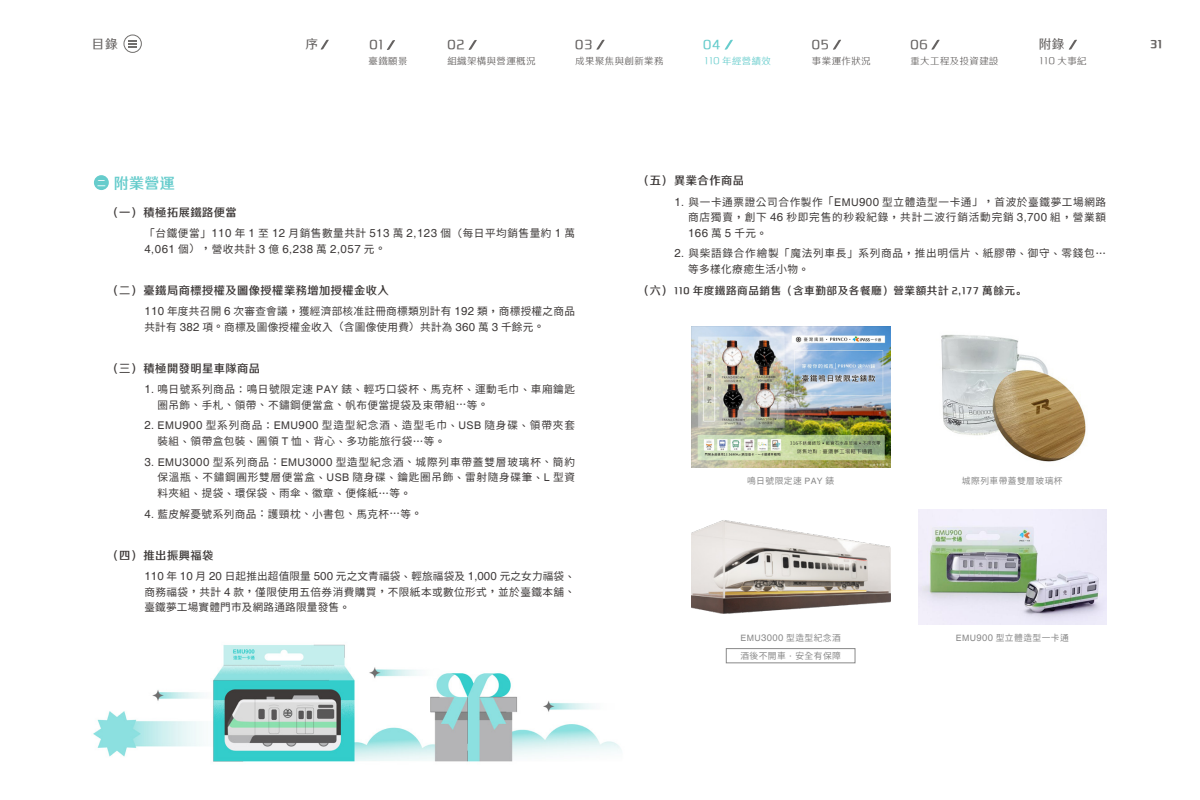
<style>
.page{position:relative;width:1200px;height:800px;background:#fff}
.page>*{position:absolute;margin:0;border:0;box-sizing:border-box;transform-origin:0 0}
.t1{font:15px "Tensentype Zhi Hei GB18030 W3";color:#6cc}
.t2{font:14.38px "Tensentype Zhi Hei GB18030 W2";letter-spacing:.05em;color:#656261}
.t3{font:14.38px "Tensentype Zhi Hei GB18030 W2";color:#6cc}
.t4{font:12.5px "Tensentype Zhi Hei GB18030 W2";color:#656261}
.t5{font:12.5px "Tensentype Zhi Hei GB18030 W4";color:#656261}
.t6{font:11.5px "Helvetica";letter-spacing:.045em;color:#3e3a39}
.t7{font:11.25px "Tensentype Zhi Hei GB18030 W3";letter-spacing:.04em;color:#3e3a39}
.t8{font:10.62px/15.6px "Taipei Sans TC Beta";letter-spacing:.05em;color:#3e3a39;text-align:justify}
.t9{font:10.62px/15.6px "Taipei Sans TC Beta";letter-spacing:.025em;color:#3e3a39}
.t10{font:10.62px/15.6px "Taipei Sans TC Beta";letter-spacing:.08em;color:#3e3a39}
.t11{font:10.62px/15.6px "Taipei Sans TC Beta";letter-spacing:.07em;color:#3e3a39}
.t12{font:10.62px "Tensentype Zhi Hei GB18030 W3";letter-spacing:.05em;color:#3e3a39}
.t13{font:10.62px "Tensentype Zhi Hei GB18030 W1";color:#656261}
.t14{font:9.38px "Tensentype Zhi Hei GB18030 W1";letter-spacing:.05em;color:#656261}
.t15{font:9.38px "Tensentype Zhi Hei GB18030 W1";letter-spacing:.05em;color:#6cc}
.t16{font:8.75px "Taipei Sans TC Beta";letter-spacing:.05em;color:#898989}
.t17{font:8.75px "Tensentype Zhi Hei GB18030 W4";color:#fff}
.s1{font-size:10.62px}
.s2{font-size:9.38px}
.s3{font-family:"jf openhuninn 1.1"}
.s4{font-family:"Helvetica";font-size:11.5px}
.s5{font-family:"Helvetica"}
.s6{font-family:"Taipei Sans TC Beta";font-size:10.62px}
.s7{font-family:"jf openhuninn 1.1";font-size:10.62px}
.s8{font-size:11.25px}
.s9{font-family:"Helvetica";font-size:9.5px}
</style>
<div class="page">
<img style="left:93px;top:644px;width:528px;height:118px">
<div style="left:94px;top:175px;width:15px;height:15px;background:#6cc;border-radius:50%"></div>
<img style="left:691px;top:326px;width:199px;height:141px">
<img style="left:941px;top:334px;width:145px;height:128px">
<img style="left:691px;top:520px;width:199px;height:93px">
<img style="left:918px;top:509px;width:188px;height:115px">
<svg style="left:725px;top:39px;width:8px;height:11px"></svg>
<svg style="left:596px;top:39px;width:9px;height:11px"></svg>
<svg style="left:469px;top:40px;width:8px;height:10px"></svg>
<svg style="left:387px;top:40px;width:8px;height:10px"></svg>
<svg style="left:128px;top:40px;width:9px;height:8px"></svg>
<div style="left:124px;top:35px;width:18px;height:18px;border:1px solid #706e6c;border-radius:50%"></div>
<svg style="left:833px;top:39px;width:8px;height:11px"></svg>
<svg style="left:931px;top:39px;width:9px;height:11px"></svg>
<svg style="left:1069px;top:39px;width:8px;height:11px"></svg>
<svg style="left:321px;top:39px;width:8px;height:11px"></svg>
<div style="left:726px;top:648px;width:129px;height:15px;border:1px solid #898989"></div>
<p class="t4" style="left:305px;top:35px;width:14px">序</p>
<p class="t4" style="left:1039px;top:35px;width:27px">附錄</p>
<p class="t4" style="left:92px;top:35px;width:27px">目錄</p>
<p class="t2" style="left:369px;top:35px;width:16px">01</p>
<p class="t2" style="left:812px;top:35px;width:19px">05</p>
<p class="t2" style="left:448px;top:35px;width:19px">02</p>
<p class="t2" style="left:575px;top:35px;width:19px">03</p>
<p class="t2" style="left:910px;top:35px;width:19px">06</p>
<p class="t3" style="left:703px;top:35px;width:19px">04</p>
<p class="t14" style="left:369px;top:54px;width:40px">臺鐵願景</p>
<p class="t14" style="left:447px;top:54px;width:90px">組織架構與營運概況</p>
<p class="t14" style="left:575px;top:54px;width:90px">成果聚焦與創新業務</p>
<p class="t15" style="left:704px;top:54px;width:68px"><span class="s1">110</span> 年經營績效</p>
<p class="t14" style="left:812px;top:54px;width:60px">事業運作狀況</p>
<p class="t14" style="left:910px;top:54px;width:90px">重大工程及投資建設</p>
<p class="t13" style="left:1040px;top:53px;width:49px">110 <span class="s2">大事紀</span></p>
<p class="t17" style="left:97px;top:177px;width:10px">二</p>
<p class="t1" style="left:114px;top:173px;width:63px">附業營運</p>
<p class="t7" style="left:108px;top:204px;width:131px">（一）積極拓展鐵路便當</p>
<p class="t8" style="left:144px;top:225px;width:432px"><span class="s3">「</span>台鐵便當<span class="s3">」</span><span class="s4">110</span> 年 <span class="s4">1</span> 至 <span class="s4">12</span> 月銷售數量共計 <span class="s4">513</span> 萬 <span class="s4">2</span><span class="s5">,</span><span class="s4">123</span> 個<span class="s3">（</span>每日平均銷售量約 <span class="s4">1</span> 萬</p>
<p class="t6" style="left:144px;top:242px;width:243px">4<span class="s1">,</span>061 <span class="s6">個</span><span class="s7">），</span><span class="s6">營收共計</span> 3 <span class="s6">億</span> 6<span class="s1">,</span>238 <span class="s6">萬</span> 2<span class="s1">,</span>057 <span class="s6">元</span><span class="s7">。</span></p>
<p class="t7" style="left:108px;top:283px;width:283px">（二）臺鐵局商標授權及圖像授權業務增加授權金收入</p>
<p class="t9" style="left:144px;top:304px;width:432px"><span class="s4">110</span> 年度共召開 <span class="s4">6</span> 次審查會議<span class="s3">，</span>獲經濟部核准註冊商標類別計有 <span class="s4">192</span> 類<span class="s3">，</span>商標授權之商品共計有 <span class="s4">382</span> 項<span class="s3">。</span>商標及圖像授權金收入<span class="s3">（</span>含圖像使用費<span class="s3">）</span>共計為 <span class="s4">360</span> 萬 <span class="s4">3</span> 千餘元<span class="s3">。</span></p>
<p class="t7" style="left:108px;top:361px;width:154px">（三）積極開發明星車隊商品</p>
<p class="t8" style="left:158px;top:382px;width:419px;text-indent:-13px"><span class="s4">1</span><span class="s5">.</span> 鳴日號系列商品<span class="s3">：</span>鳴日號限定速 <span class="s5">PAY</span> 錶<span class="s3">、</span>輕巧口袋杯<span class="s3">、</span>馬克杯<span class="s3">、</span>運動毛巾<span class="s3">、</span>車廂鑰匙圈吊飾<span class="s3">、</span>手札<span class="s3">、</span>領帶<span class="s3">、</span>不鏽鋼便當盒<span class="s3">、</span>帆布便當提袋及束帶組<span class="s3">…</span>等<span class="s3">。</span></p>
<p class="t10" style="left:158px;top:418px;width:419px;text-indent:-13px"><span class="s4">2</span><span class="s5">. EMU</span><span class="s4">900</span> 型系列商品<span class="s3">：</span><span class="s5">EMU</span><span class="s4">900</span> 型造型紀念酒<span class="s3">、</span>造型毛巾<span class="s3">、</span><span class="s5">USB</span> 隨身碟<span class="s3">、</span>領帶夾套裝組<span class="s3">、</span>領帶盒包裝<span class="s3">、</span>圓領 <span class="s5">T</span> 恤<span class="s3">、</span>背心<span class="s3">、</span>多功能旅行袋<span class="s3">…</span>等<span class="s3">。</span></p>
<p class="t8" style="left:158px;top:454px;width:419px;text-indent:-13px"><span class="s4">3</span><span class="s5">. EMU</span><span class="s4">3000</span> 型系列商品<span class="s3">：</span><span class="s5">EMU</span><span class="s4">3000</span> 型造型紀念酒<span class="s3">、</span>城際列車帶蓋雙層玻璃杯<span class="s3">、</span>簡約保溫瓶<span class="s3">、</span>不鏽鋼圓形雙層便當盒<span class="s3">、</span><span class="s5">USB</span> 隨身碟<span class="s3">、</span>鑰匙圈吊飾<span class="s3">、</span>雷射隨身碟筆<span class="s3">、</span><span class="s5">L</span> 型資料夾組<span class="s3">、</span>提袋<span class="s3">、</span>環保袋<span class="s3">、</span>雨傘<span class="s3">、</span>徽章<span class="s3">、</span>便條紙<span class="s3">…</span>等<span class="s3">。</span></p>
<p class="t8" style="left:144px;top:506px;width:279px"><span class="s4">4</span><span class="s5">.</span> 藍皮解憂號系列商品<span class="s3">：</span>護頸枕<span class="s3">、</span>小書包<span class="s3">、</span>馬克杯<span class="s3">…</span>等<span class="s3">。</span></p>
<p class="t7" style="left:108px;top:548px;width:107px">（四）推出振興福袋</p>
<p class="t8" style="left:144px;top:569px;width:432px"><span class="s4">110</span> 年 <span class="s4">10</span> 月 <span class="s4">20</span> 日起推出超值限量 <span class="s4">500</span> 元之文青福袋<span class="s3">、</span>輕旅福袋及 <span class="s4">1</span><span class="s5">,</span><span class="s4">000</span> 元之女力福袋<span class="s3">、</span>商務福袋<span class="s3">，</span>共計 <span class="s4">4</span> 款<span class="s3">，</span>僅限使用五倍券消費購買<span class="s3">，</span>不限紙本或數位形式<span class="s3">，</span>並於臺鐵本舖<span class="s3">、</span>臺鐵夢工場實體門市及網路通路限量發售<span class="s3">。</span></p>
<p class="t7" style="left:638px;top:173px;width:107px">（五）異業合作商品</p>
<p class="t8" style="left:674px;top:194px;width:433px;text-align:right"><span class="s4">1</span><span class="s5">.</span> 與一卡通票證公司合作製作<span class="s3">「</span><span class="s5">EMU</span><span class="s4">900</span> 型立體造型一卡通<span class="s3">」，</span>首波於臺鐵夢工場網路商店獨賣<span class="s3">，</span>創下 <span class="s4">46</span> 秒即完售的秒殺紀錄<span class="s3">，</span>共計二波行銷活動完銷 <span class="s4">3</span><span class="s5">,</span><span class="s4">700</span> 組<span class="s3">，</span>營業額</p>
<p class="t6" style="left:688px;top:226px;width:81px">166 <span class="s6">萬</span> 5 <span class="s6">千元</span><span class="s7">。</span></p>
<p class="t11" style="left:688px;top:246px;width:420px;text-indent:-14px"><span class="s4">2</span><span class="s5">.</span> 與柴語錄合作繪製<span class="s3">「</span>魔法列車長<span class="s3">」</span>系列商品<span class="s3">，</span>推出明信片<span class="s3">、</span>紙膠帶<span class="s3">、</span>御守<span class="s3">、</span>零錢包<span class="s3">…</span>等多樣化療癒生活小物<span class="s3">。</span></p>
<p class="t12" style="left:638px;top:283px;width:390px"><span class="s8">（六）</span>110 年度鐵路商品銷售（含車勤部及各餐廳）營業額共計 2,177 萬餘元。</p>
<p class="t16" style="left:747px;top:476px;width:89px">鳴日號限定速 <span class="s5">PAY</span> 錶</p>
<p class="t16" style="left:962px;top:476px;width:102px">城際列車帶蓋雙層玻璃杯</p>
<p class="t16" style="left:740px;top:633px;width:102px"><span class="s5">EMU</span><span class="s9">3000</span> 型造型紀念酒</p>
<p class="t16" style="left:956px;top:633px;width:115px"><span class="s5">EMU</span><span class="s9">900</span> 型立體造型一卡通</p>
<p class="t16" style="left:740px;top:651px;width:102px">酒後不開車<span class="s3">．</span>安全有保障</p>
<p class="t5" style="left:1150px;top:35px;width:14px">31</p>
</div>
